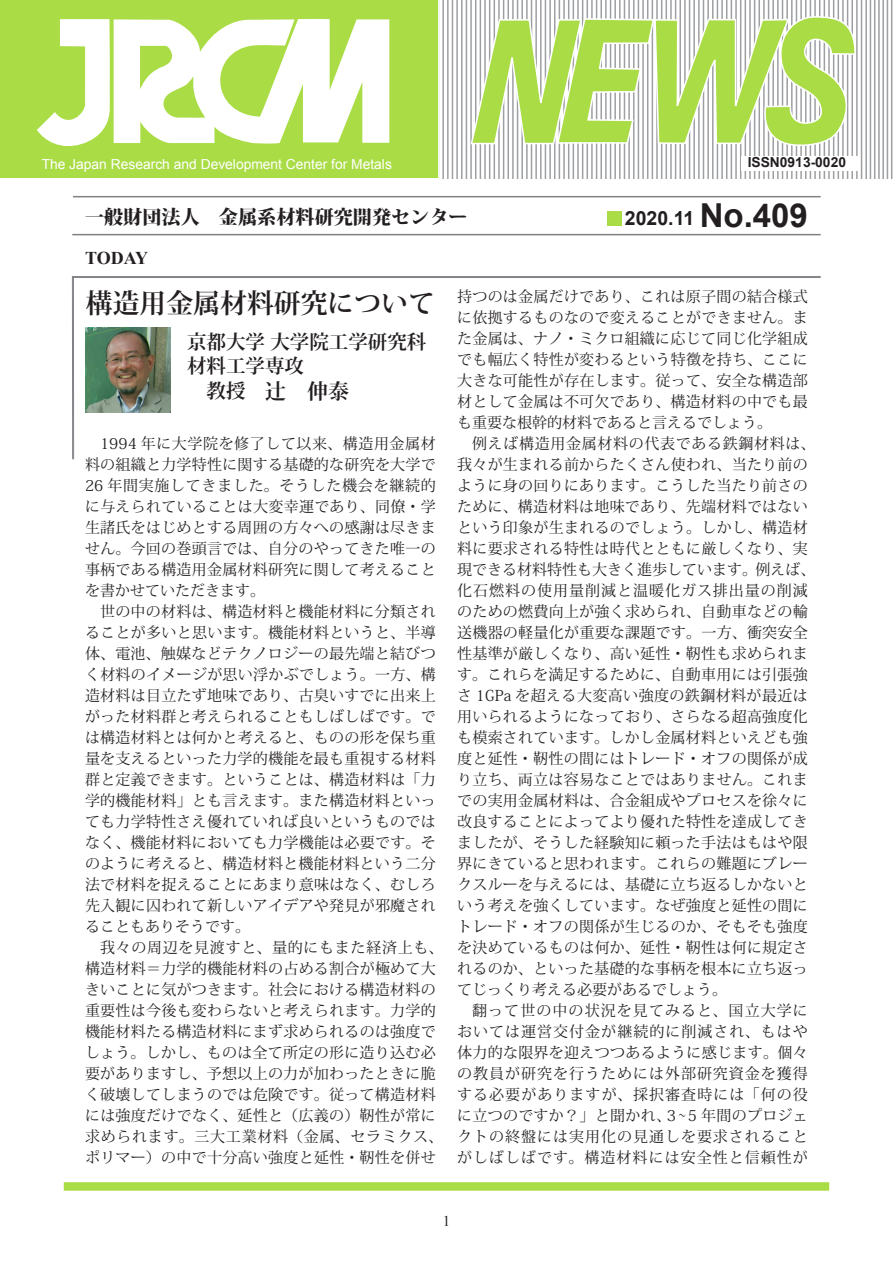
<style>
.page{position:relative;width:893px;height:1263px;background:#fff}
.page>*{position:absolute;margin:0;border:0;box-sizing:border-box;transform-origin:0 0}
.t1{font:700 33px "Arial";color:#231f20}
.t2{font:700 26.85px "Koz Min Pro";color:#231f20}
.t3{font:700 19.5px "Koz Min Pro";color:#231f20}
.t4{font:700 19.5px "Arial";color:#231f20}
.t5{font:800 19.2px "Koz Min Pro";color:#231f20}
.t6{font:700 18px "Times New Roman";letter-spacing:-.01em;color:#231f20}
.t7{font:15px/21px "Koz Min Pro";letter-spacing:.02em;color:#231f20;text-align:justify}
.t8{font:15px/21px "Koz Min Pro";letter-spacing:.07em;color:#231f20;text-align:right}
.t9{font:15px/21px "Koz Min Pro";letter-spacing:.065em;color:#231f20}
.t10{font:14.85px "Times New Roman";color:#231f20}
.t11{font:13.8px "Arial";color:#fff}
.t12{font:700 13.8px "Arial";color:#231f20}
.s1{font-size:21px}
</style>
<div class="page">
<svg style="left:73px;top:277px;width:748px;height:183px"></svg>
<hr style="left:610px;top:0;width:1px;height:179px;background:#9d9fa2">
<hr style="left:614px;top:0;width:2px;height:179px;background:#9d9fa2">
<hr style="left:619px;top:0;width:2px;height:179px;background:#9d9fa2">
<hr style="left:624px;top:0;width:1px;height:179px;background:#9d9fa2">
<hr style="left:628px;top:0;width:2px;height:179px;background:#9d9fa2">
<hr style="left:633px;top:0;width:1px;height:179px;background:#9d9fa2">
<hr style="left:638px;top:0;width:1px;height:179px;background:#9d9fa2">
<hr style="left:642px;top:0;width:2px;height:179px;background:#9d9fa2">
<hr style="left:573px;top:0;width:1px;height:179px;background:#9d9fa2">
<hr style="left:577px;top:0;width:2px;height:179px;background:#9d9fa2">
<hr style="left:582px;top:0;width:1px;height:179px;background:#9d9fa2">
<hr style="left:586px;top:0;width:2px;height:179px;background:#9d9fa2">
<hr style="left:591px;top:0;width:2px;height:179px;background:#9d9fa2">
<hr style="left:596px;top:0;width:1px;height:179px;background:#9d9fa2">
<hr style="left:600px;top:0;width:2px;height:179px;background:#9d9fa2">
<hr style="left:605px;top:0;width:2px;height:179px;background:#9d9fa2">
<hr style="left:684px;top:0;width:2px;height:179px;background:#9d9fa2">
<hr style="left:689px;top:0;width:1px;height:179px;background:#9d9fa2">
<hr style="left:693px;top:0;width:2px;height:179px;background:#9d9fa2">
<hr style="left:698px;top:0;width:2px;height:179px;background:#9d9fa2">
<hr style="left:703px;top:0;width:1px;height:179px;background:#9d9fa2">
<hr style="left:707px;top:0;width:2px;height:179px;background:#9d9fa2">
<hr style="left:712px;top:0;width:1px;height:179px;background:#9d9fa2">
<hr style="left:717px;top:0;width:1px;height:179px;background:#9d9fa2">
<hr style="left:647px;top:0;width:1px;height:179px;background:#9d9fa2">
<hr style="left:652px;top:0;width:1px;height:179px;background:#9d9fa2">
<hr style="left:656px;top:0;width:2px;height:179px;background:#9d9fa2">
<hr style="left:661px;top:0;width:1px;height:179px;background:#9d9fa2">
<hr style="left:666px;top:0;width:1px;height:179px;background:#9d9fa2">
<hr style="left:670px;top:0;width:2px;height:179px;background:#9d9fa2">
<hr style="left:675px;top:0;width:1px;height:179px;background:#9d9fa2">
<hr style="left:679px;top:0;width:2px;height:179px;background:#9d9fa2">
<hr style="left:758px;top:0;width:2px;height:179px;background:#9d9fa2">
<hr style="left:763px;top:0;width:2px;height:179px;background:#9d9fa2">
<hr style="left:768px;top:0;width:1px;height:179px;background:#9d9fa2">
<hr style="left:772px;top:0;width:2px;height:179px;background:#9d9fa2">
<hr style="left:777px;top:0;width:2px;height:179px;background:#9d9fa2">
<hr style="left:782px;top:0;width:1px;height:179px;background:#9d9fa2">
<hr style="left:786px;top:0;width:2px;height:179px;background:#9d9fa2">
<hr style="left:791px;top:0;width:2px;height:179px;background:#9d9fa2">
<hr style="left:721px;top:0;width:2px;height:179px;background:#9d9fa2">
<hr style="left:726px;top:0;width:1px;height:179px;background:#9d9fa2">
<hr style="left:731px;top:0;width:1px;height:179px;background:#9d9fa2">
<hr style="left:735px;top:0;width:2px;height:179px;background:#9d9fa2">
<hr style="left:740px;top:0;width:1px;height:179px;background:#9d9fa2">
<hr style="left:745px;top:0;width:1px;height:179px;background:#9d9fa2">
<hr style="left:749px;top:0;width:2px;height:179px;background:#9d9fa2">
<hr style="left:754px;top:0;width:1px;height:179px;background:#9d9fa2">
<hr style="left:833px;top:0;width:1px;height:179px;background:#9d9fa2">
<hr style="left:837px;top:0;width:2px;height:179px;background:#9d9fa2">
<hr style="left:842px;top:0;width:2px;height:179px;background:#9d9fa2">
<hr style="left:847px;top:0;width:1px;height:179px;background:#9d9fa2">
<hr style="left:851px;top:0;width:2px;height:179px;background:#9d9fa2">
<hr style="left:856px;top:0;width:2px;height:179px;background:#9d9fa2">
<hr style="left:861px;top:0;width:1px;height:179px;background:#9d9fa2">
<hr style="left:865px;top:0;width:2px;height:179px;background:#9d9fa2">
<hr style="left:796px;top:0;width:1px;height:179px;background:#9d9fa2">
<hr style="left:800px;top:0;width:2px;height:179px;background:#9d9fa2">
<hr style="left:805px;top:0;width:1px;height:179px;background:#9d9fa2">
<hr style="left:810px;top:0;width:1px;height:179px;background:#9d9fa2">
<hr style="left:814px;top:0;width:2px;height:179px;background:#9d9fa2">
<hr style="left:819px;top:0;width:1px;height:179px;background:#9d9fa2">
<hr style="left:824px;top:0;width:1px;height:179px;background:#9d9fa2">
<hr style="left:828px;top:0;width:2px;height:179px;background:#9d9fa2">
<hr style="left:498px;top:0;width:2px;height:179px;background:#9d9fa2">
<hr style="left:503px;top:0;width:1px;height:179px;background:#9d9fa2">
<hr style="left:507px;top:0;width:2px;height:179px;background:#9d9fa2">
<hr style="left:512px;top:0;width:2px;height:179px;background:#9d9fa2">
<hr style="left:517px;top:0;width:1px;height:179px;background:#9d9fa2">
<hr style="left:521px;top:0;width:2px;height:179px;background:#9d9fa2">
<hr style="left:526px;top:0;width:2px;height:179px;background:#9d9fa2">
<hr style="left:531px;top:0;width:1px;height:179px;background:#9d9fa2">
<hr style="left:461px;top:0;width:1px;height:179px;background:#9d9fa2">
<hr style="left:466px;top:0;width:1px;height:179px;background:#9d9fa2">
<hr style="left:470px;top:0;width:2px;height:179px;background:#9d9fa2">
<hr style="left:475px;top:0;width:1px;height:179px;background:#9d9fa2">
<hr style="left:480px;top:0;width:1px;height:179px;background:#9d9fa2">
<hr style="left:484px;top:0;width:2px;height:179px;background:#9d9fa2">
<hr style="left:489px;top:0;width:1px;height:179px;background:#9d9fa2">
<hr style="left:494px;top:0;width:1px;height:179px;background:#9d9fa2">
<hr style="left:535px;top:0;width:2px;height:179px;background:#9d9fa2">
<hr style="left:540px;top:0;width:2px;height:179px;background:#9d9fa2">
<hr style="left:545px;top:0;width:1px;height:179px;background:#9d9fa2">
<hr style="left:549px;top:0;width:2px;height:179px;background:#9d9fa2">
<hr style="left:554px;top:0;width:1px;height:179px;background:#9d9fa2">
<hr style="left:559px;top:0;width:1px;height:179px;background:#9d9fa2">
<hr style="left:563px;top:0;width:2px;height:179px;background:#9d9fa2">
<hr style="left:568px;top:0;width:1px;height:179px;background:#9d9fa2">
<hr style="left:442px;top:0;width:2px;height:179px;background:#9d9fa2">
<hr style="left:447px;top:0;width:2px;height:179px;background:#9d9fa2">
<hr style="left:452px;top:0;width:1px;height:179px;background:#9d9fa2">
<hr style="left:456px;top:0;width:2px;height:179px;background:#9d9fa2">
<hr style="left:870px;top:0;width:1px;height:179px;background:#9d9fa2">
<hr style="left:874px;top:0;width:1px;height:179px;background:#9d9fa2">
<hr style="left:878px;top:0;width:2px;height:179px;background:#9d9fa2">
<hr style="left:882px;top:0;width:2px;height:179px;background:#9d9fa2">
<div style="left:0;top:0;width:440px;height:179px;background:#aadc46"></div>
<svg style="left:36px;top:18px;width:354px;height:129px"></svg>
<svg style="left:470px;top:15px;width:387px;height:135px"></svg>
<div style="left:741px;top:156px;width:119px;height:15px;background:#fff"></div>
<hr style="left:887px;top:0;width:1px;height:179px;background:#9d9fa2">
<hr style="left:891px;top:0;width:1px;height:179px;background:#9d9fa2">
<hr style="left:72px;top:234px;width:749px;height:1px;background:#808285">
<hr style="left:73px;top:196px;width:748px;height:1px;background:#808285">
<div style="left:607px;top:211px;width:15px;height:14px;background:#aadc46"></div>
<div style="left:64px;top:1182px;width:765px;height:9px;background:#aadc46"></div>
<img style="left:85px;top:327px;width:85px;height:85px">
<p class="t11" style="left:42px;top:155px;width:352px">The Japan Research and Development Center for Metals</p>
<p class="t5" style="left:85px;top:203px;width:384px">一般財団法人　金属系材料研究開発センター</p>
<p class="t6" style="left:85px;top:245px;width:65px">TODAY</p>
<p class="t12" style="left:748px;top:152px;width:100px">ISSN0913-0020</p>
<p class="t4" style="left:625px;top:205px;width:71px">2020.11</p>
<p class="t1" style="left:700px;top:192px;width:110px">No.409</p>
<p class="t2" style="left:86px;top:283px;width:351px">構造用金属材料研究について</p>
<p class="t3" style="left:187px;top:327px;width:241px">京都大学大学院工学研究科</p>
<p class="t3" style="left:187px;top:352px;width:118px">材料工学専攻</p>
<p class="t3" style="left:187px;top:377px;width:163px">　教授　<span class="s1">辻　伸泰</span></p>
<p class="t7" style="left:85px;top:433px;width:352px;text-indent:15px">1994 年に大学院を修了して以来、構造用金属材料の組織と力学特性に関する基礎的な研究を大学で26 年間実施してきました。そうした機会を継続的に与えられていることは大変幸運であり、同僚・学生諸氏をはじめとする周囲の方々への感謝は尽きません。今回の巻頭言では、自分のやってきた唯一の事柄である構造用金属材料研究に関して考えることを書かせていただきます。</p>
<p class="t7" style="left:85px;top:601px;width:352px;text-indent:15px">世の中の材料は、構造材料と機能材料に分類されることが多いと思います。機能材料というと、半導体、電池、触媒などテクノロジーの最先端と結びつく材料のイメージが思い浮かぶでしょう。一方、構造材料は目立たず地味であり、古臭いすでに出来上がった材料群と考えられることもしばしばです。では構造材料とは何かと考えると、ものの形を保ち重量を支えるといった力学的機能を最も重視する材料群と定義できます。ということは、構造材料は「力学的機能材料」とも言えます。また構造材料といっても力学特性さえ優れていれば良いというものではなく、機能材料においても力学機能は必要です。そのように考えると、構造材料と機能材料という二分法で材料を捉えることにあまり意味はなく、むしろ先入観に囚われて新しいアイデアや発見が邪魔されることもありそうです。</p>
<p class="t7" style="left:85px;top:937px;width:360px;text-align:left;text-indent:15px">我々の周辺を見渡すと、量的にもまた経済上も、構造材料＝力学的機能材料の占める割合が極めて大きいことに気がつきます。社会における構造材料の重要性は今後も変わらないと考えられます。力学的機能材料たる構造材料にまず求められるのは強度でしょう。しかし、ものは全て所定の形に造り込む必要がありますし、予想以上の力が加わったときに脆く破壊してしまうのでは危険です。従って構造材料には強度だけでなく、延性と（広義の）靭性が常に求められます。三大工業材料（金属、セラミクス、ポリマー）の中で十分高い強度と延性・靭性を併せ</p>
<p class="t7" style="left:457px;top:286px;width:352px">持つのは金属だけであり、これは原子間の結合様式に依拠するものなので変えることができません。また金属は、ナノ・ミクロ組織に応じて同じ化学組成でも幅広く特性が変わるという特徴を持ち、ここに大きな可能性が存在します。従って、安全な構造部材として金属は不可欠であり、構造材料の中でも最も重要な根幹的材料であると言えるでしょう。</p>
<p class="t7" style="left:457px;top:433px;width:360px;text-align:left;text-indent:15px">例えば構造用金属材料の代表である鉄鋼材料は、我々が生まれる前からたくさん使われ、当たり前のように身の回りにあります。こうした当たり前さのために、構造材料は地味であり、先端材料ではないという印象が生まれるのでしょう。しかし、構造材料に要求される特性は時代とともに厳しくなり、実現できる材料特性も大きく進歩しています。例えば、化石燃料の使用量削減と温暖化ガス排出量の削減のための燃費向上が強く求められ、自動車などの輸送機器の軽量化が重要な課題です。一方、衝突安全性基準が厳しくなり、高い延性・靭性も求められます。これらを満足するために、自動車用には引張強さ 1GPa を超える大変高い強度の鉄鋼材料が最近は用いられるようになっており、さらなる超高強度化も模索されています。しかし金属材料といえども強度と延性・靭性の間にはトレード・オフの関係が成り立ち、両立は容易なことではありません。これまでの実用金属材料は、合金組成やプロセスを徐々に改良することによってより優れた特性を達成してきましたが、そうした経験知に頼った手法はもはや限界にきていると思われます。これらの難題にブレークスルーを与えるには、基礎に立ち返るしかないという考えを強くしています。なぜ強度と延性の間にトレード・オフの関係が生じるのか、そもそも強度を決めているものは何か、延性・靭性は何に規定されるのか、といった基礎的な事柄を根本に立ち返ってじっくり考える必要があるでしょう。</p>
<p class="t8" style="left:457px;top:1000px;width:352px">翻って世の中の状況を見てみると、国立大学においては運営交付金が継続的に削減され、もはや体力的な限界を迎えつつあるように感じます。個々の教員が研究を行うためには外部研究資金を獲得する必要がありますが、採択審査時には「何の役<br>3〜 5 年間のプロジェ</p>
<p class="t9" style="left:457px;top:1105px;width:352px">に立つのですか？」と聞かれ、<br>クトの終盤には実用化の見通しを要求されることがしばしばです。構造材料には安全性と信頼性が</p>
<p class="t10" style="left:443px;top:1211px;width:9px">1</p>
</div>
